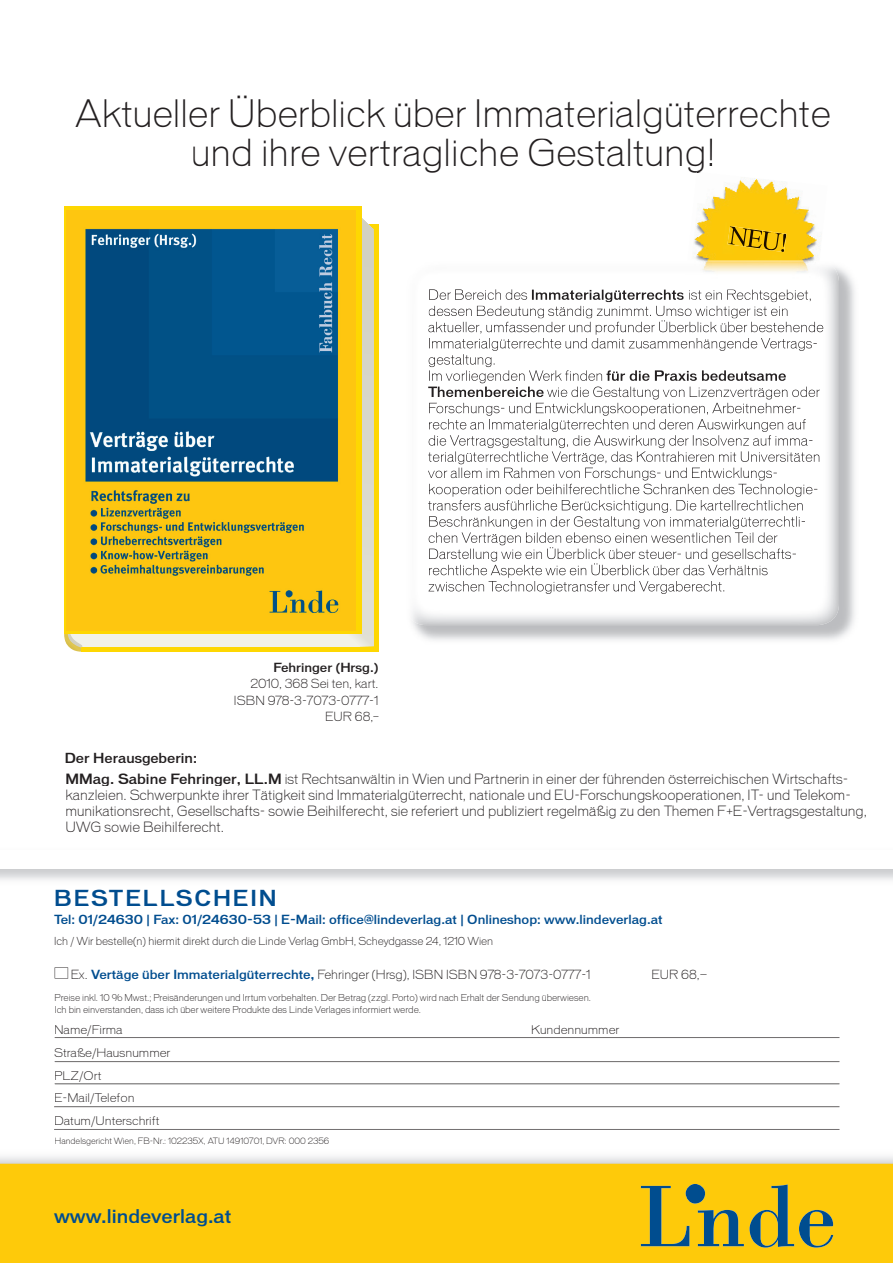
<style>
.page{position:relative;width:893px;height:1263px;background:#fff}
.page>*{position:absolute;margin:0;border:0;box-sizing:border-box;transform-origin:0 0}
.t1{font:300 36px/39.6px "Vonnes";color:#231f20;text-align:center}
.t2{font:500 21px "Vonnes";letter-spacing:.09em;color:#004d8f}
.t3{font:500 18px "Vonnes";color:#004d8f}
.t4{font:300 13.5px/16.2px "Vonnes";color:#231f20}
.t5{font:500 13.2px "Vonnes";color:#231f20}
.t6{font:300 12px/16.5px "Vonnes";color:#231f20;text-align:right}
.t7{font:500 12px "Vonnes";color:#004d8f}
.t8{font:500 12px "Vonnes";color:#231f20}
.t9{font:300 11.4px/22.6px "Vonnes";color:#231f20;scale:1.06 1}
.t10{font:300 10.5px "Vonnes";color:#231f20}
.t11{font:300 9px/12px "Vonnes";color:#231f20}
.t12{font:300 8.25px "Vonnes";color:#231f20}
.s1{font-weight:500}
.s2{font-weight:500;color:#004d8f}
.s3{font-weight:500;font-size:13.5px;color:#004d8f}
</style>
<div class="page">
<img style="left:694px;top:177px;width:127px;height:83px">
<img style="left:727px;top:226px;width:59px;height:26px">
<svg style="left:55px;top:967px;width:13px;height:11px"></svg>
<div style="left:0;top:1164px;width:893px;height:99px;background:#feca0a"></div>
<svg style="left:641px;top:1186px;width:48px;height:60px;background:#ada336"></svg>
<div style="left:686px;top:1184px;width:19px;height:19px;background:#004d8f;border-radius:50%"></div>
<svg style="left:698px;top:1184px;width:135px;height:63px;background:#b6a732"></svg>
<img style="left:698px;top:260px;width:116px;height:1px">
<img style="left:409px;top:264px;width:430px;height:361px">
<img style="left:684px;top:261px;width:136px;height:51px">
<img style="left:429px;top:289px;width:99px;height:11px">
<img style="left:532px;top:289px;width:152px;height:13px">
<img style="left:689px;top:289px;width:123px;height:13px">
<img style="left:429px;top:306px;width:360px;height:12px">
<img style="left:749px;top:306px;width:40px;height:4px">
<img style="left:428px;top:320px;width:396px;height:15px">
<img style="left:429px;top:338px;width:388px;height:13px">
<img style="left:429px;top:354px;width:67px;height:13px">
<img style="left:429px;top:370px;width:174px;height:13px">
<img style="left:606px;top:370px;width:180px;height:11px">
<img style="left:428px;top:387px;width:116px;height:10px">
<img style="left:544px;top:386px;width:276px;height:13px">
<img style="left:429px;top:403px;width:371px;height:13px">
<img style="left:429px;top:419px;width:377px;height:13px">
<img style="left:429px;top:435px;width:383px;height:13px">
<img style="left:428px;top:451px;width:392px;height:13px">
<img style="left:428px;top:468px;width:349px;height:12px">
<img style="left:429px;top:484px;width:388px;height:13px">
<img style="left:428px;top:500px;width:376px;height:13px">
<img style="left:429px;top:516px;width:376px;height:13px">
<img style="left:429px;top:532px;width:348px;height:13px">
<img style="left:429px;top:547px;width:367px;height:14px">
<img style="left:429px;top:563px;width:339px;height:15px">
<img style="left:428px;top:581px;width:296px;height:13px">
<svg style="left:55px;top:1037px;width:784px;height:1px"></svg>
<svg style="left:55px;top:1061px;width:784px;height:1px"></svg>
<svg style="left:55px;top:1084px;width:784px;height:1px"></svg>
<svg style="left:54px;top:1107px;width:785px;height:1px"></svg>
<svg style="left:54px;top:1129px;width:785px;height:1px"></svg>
<svg style="left:82px;top:224px;width:297px;height:428px;background:#f8e36d"></svg>
<svg style="left:332px;top:217px;width:42px;height:429px;background:#ddd9be"></svg>
<svg style="left:64px;top:634px;width:34px;height:18px"></svg>
<div style="left:64px;top:206px;width:297px;height:428px;background:linear-gradient(to right,#fed107,#fed206)"></div>
<img style="left:66px;top:210px;width:289px;height:420px">
<h1 class="t1" style="left:75px;top:94px;width:757px">Aktueller Überblick über Immaterialgüterrechte und ihre vertragliche Gestaltung!</h1>
<p class="t5" style="left:65px;top:750px;width:134px">Der Herausgeberin:</p>
<p class="t8" style="left:273px;top:660px;width:106px">Fehringer (Hrsg.)</p>
<p class="t6" style="left:234px;top:675px;width:146px">2010, 368 Sei ten, kart.<br>ISBN 978-3-7073-0777-1<br>EUR 68,–</p>
<p class="t4" style="left:65px;top:770px;width:803px"><span class="s1">MMag. Sabine Fehringer, LL.M</span> ist Rechtsanwältin in Wien und Partnerin in einer der führenden österreichischen Wirtschafts&shy;kanzleien. Schwerpunkte ihrer Tätigkeit sind Immaterialgüterrecht, nationale und EU-Forschungskooperationen, IT- und Telekom&shy;munikationsrecht, Gesellschafts- sowie Beihilferecht, sie referiert und publiziert regelmäßig zu den Themen F+E-Vertragsgestaltung, UWG sowie Beihilferecht.</p>
<h2 class="t2" style="left:54px;top:886px;width:224px">BESTELLSCHEIN</h2>
<p class="t7" style="left:54px;top:912px;width:610px">Tel: 01/24630 | Fax: 01/24630-53 | E-Mail: office@lindeverlag.at | Onlineshop: www.lindeverlag.at</p>
<p class="t10" style="left:54px;top:935px;width:441px">Ich / Wir bestelle(n) hiermit direkt durch die Linde Verlag GmbH, Scheydgasse 24, 1210 Wien</p>
<p class="t6" style="left:71px;top:966px;width:521px">Ex. <span class="s2">Vertäge über Immaterialgüterrechte</span><span class="s3">,</span> Fehringer (Hrsg), ISBN ISBN 978-3-7073-0777-1</p>
<p class="t6" style="left:651px;top:966px;width:58px">EUR 68,—</p>
<p class="t11" style="left:55px;top:992px;width:538px">Preise inkl. 10 % Mwst.; Preisänderungen und Irrtum vorbehalten. Der Betrag (zzgl. Porto) wird nach Erhalt der Sendung überwiesen.<br>Ich bin einverstanden, dass ich über weitere Produkte des Linde Verlages informiert werde.</p>
<p class="t9" style="left:54px;top:1019px;width:66px">Name/Firma</p>
<p class="t9" style="left:531px;top:1019px;width:85px">Kundennummer</p>
<p class="t9" style="left:54px;top:1041px;width:111px">Straße/Hausnummer<br>PLZ/Ort<br>E-Mail/Telefon<br>Datum/Unterschrift</p>
<p class="t12" style="left:55px;top:1136px;width:276px">Handelsgericht Wien, FB-Nr.: 102235X, ATU 14910701, DVR: 000 2356</p>
<h3 class="t3" style="left:54px;top:1205px;width:179px">www.lindeverlag.at</h3>
</div>
